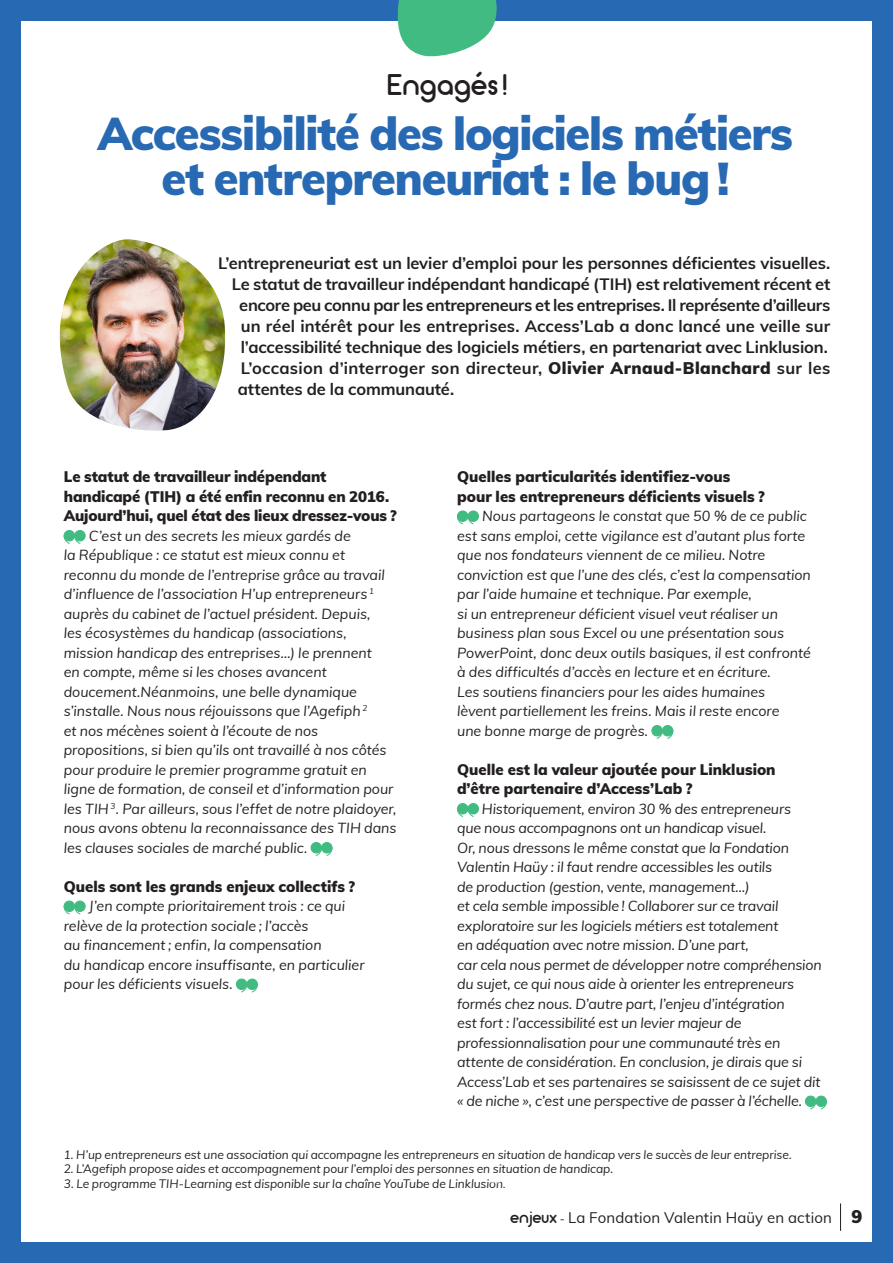
<style>
.page{position:relative;width:893px;height:1263px;background:#2869b3}
.page>*{position:absolute;margin:0;border:0;box-sizing:border-box;transform-origin:0 0}
.Titre_bleu_30_pts{font:900 45px/45px "Muli";letter-spacing:-.025em;color:#2869b3;text-align:center}
.t1{font:30px "Arciform";letter-spacing:.015em;color:#231f20}
.Chapo_centré_11pts{font:700 16.5px/21px "Muli";letter-spacing:-.005em;color:#231f20;text-align:right}
.Chapo_centré_11pts-2{font:700 16.5px/21px "Muli";letter-spacing:.015em;color:#231f20}
.Texte_exergue_9_5pts{font:900 15px/19.5px "Muli";color:#231f20}
.t2{font:15px "Muli";letter-spacing:.005em;color:#231f20}
.Texte_exergue_9_5pts-2{font:italic 14.25px/19.5px "Muli";letter-spacing:-.005em;color:#231f20}
.Biographie_témoignage_9pts{font:italic 12px "Muli";letter-spacing:-.005em;color:#231f20}
.s1{font-weight:900}
.s2{font-family:"Arciform";font-size:16.5px}
.s3{font-size:12px}
.s4{font-weight:900;font-size:18px}
</style>
<div class="page">
<div style="left:21px;top:21px;width:851px;height:1221px;background:#fff"></div>
<svg style="left:840px;top:1203px;width:1px;height:28px"></svg>
<div style="left:64px;top:530px;width:11px;height:11px;background:#42bb82;border-radius:50%"></div>
<div style="left:64px;top:530px;width:11px;height:11px;border:1px solid #42bb82;border-radius:50%"></div>
<div style="left:75px;top:530px;width:10px;height:11px;background:#42bb82;border-radius:50%"></div>
<div style="left:74px;top:530px;width:12px;height:11px;border:1px solid #42bb82;border-radius:50%"></div>
<svg style="left:63px;top:535px;width:18px;height:9px"></svg>
<div style="left:322px;top:842px;width:10px;height:11px;background:#42bb82;border-radius:50%"></div>
<div style="left:321px;top:842px;width:11px;height:11px;border:1px solid #42bb82;border-radius:50%"></div>
<div style="left:311px;top:842px;width:10px;height:11px;background:#42bb82;border-radius:50%"></div>
<div style="left:311px;top:842px;width:11px;height:11px;border:1px solid #42bb82;border-radius:50%"></div>
<svg style="left:315px;top:847px;width:18px;height:9px"></svg>
<div style="left:64px;top:901px;width:11px;height:10px;background:#42bb82;border-radius:50%"></div>
<div style="left:64px;top:901px;width:11px;height:11px;border:1px solid #42bb82;border-radius:50%"></div>
<div style="left:75px;top:901px;width:10px;height:10px;background:#42bb82;border-radius:50%"></div>
<div style="left:74px;top:901px;width:12px;height:11px;border:1px solid #42bb82;border-radius:50%"></div>
<svg style="left:63px;top:905px;width:18px;height:10px"></svg>
<div style="left:247px;top:979px;width:10px;height:10px;background:#42bb82;border-radius:50%"></div>
<div style="left:247px;top:979px;width:11px;height:11px;border:1px solid #42bb82;border-radius:50%"></div>
<div style="left:236px;top:979px;width:11px;height:10px;background:#42bb82;border-radius:50%"></div>
<div style="left:236px;top:979px;width:11px;height:11px;border:1px solid #42bb82;border-radius:50%"></div>
<svg style="left:241px;top:983px;width:17px;height:10px"></svg>
<div style="left:457px;top:511px;width:11px;height:10px;background:#42bb82;border-radius:50%"></div>
<div style="left:457px;top:511px;width:11px;height:11px;border:1px solid #42bb82;border-radius:50%"></div>
<div style="left:468px;top:511px;width:10px;height:10px;background:#42bb82;border-radius:50%"></div>
<div style="left:468px;top:511px;width:11px;height:11px;border:1px solid #42bb82;border-radius:50%"></div>
<svg style="left:457px;top:515px;width:17px;height:10px"></svg>
<div style="left:662px;top:725px;width:11px;height:11px;background:#42bb82;border-radius:50%"></div>
<div style="left:662px;top:725px;width:11px;height:11px;border:1px solid #42bb82;border-radius:50%"></div>
<div style="left:652px;top:725px;width:10px;height:11px;background:#42bb82;border-radius:50%"></div>
<div style="left:651px;top:725px;width:12px;height:11px;border:1px solid #42bb82;border-radius:50%"></div>
<svg style="left:656px;top:730px;width:18px;height:9px"></svg>
<div style="left:457px;top:803px;width:11px;height:11px;background:#42bb82;border-radius:50%"></div>
<div style="left:457px;top:803px;width:11px;height:11px;border:1px solid #42bb82;border-radius:50%"></div>
<div style="left:468px;top:803px;width:10px;height:11px;background:#42bb82;border-radius:50%"></div>
<div style="left:468px;top:803px;width:11px;height:11px;border:1px solid #42bb82;border-radius:50%"></div>
<svg style="left:457px;top:808px;width:17px;height:9px"></svg>
<div style="left:816px;top:1096px;width:10px;height:10px;background:#42bb82;border-radius:50%"></div>
<div style="left:816px;top:1096px;width:11px;height:11px;border:1px solid #42bb82;border-radius:50%"></div>
<div style="left:805px;top:1096px;width:11px;height:10px;background:#42bb82;border-radius:50%"></div>
<div style="left:805px;top:1096px;width:11px;height:11px;border:1px solid #42bb82;border-radius:50%"></div>
<svg style="left:810px;top:1100px;width:17px;height:10px"></svg>
<img style="left:59px;top:239px;width:167px;height:192px">
<svg style="left:397px;top:0;width:100px;height:57px"></svg>
<p class="t1" style="left:387px;top:65px;width:122px">Engagés!</p>
<p class="Titre_bleu_30_pts" style="left:98px;top:109px;width:697px">Accessibilité des logiciels métiers et entrepreneuriat : le bug !</p>
<p class="Chapo_centré_11pts" style="left:218px;top:252px;width:614px">L’entrepreneuriat est un levier d’emploi pour les personnes déficientes visuelles.<br>Le statut de travailleur indépendant handicapé (TIH) est relativement récent et encore peu connu par les entrepreneurs et les entreprises. Il représente d’ailleurs un réel intérêt pour les entreprises. Access’Lab a donc lancé une veille sur l’accessibilité technique des logiciels métiers, en partenariat avec Linklusion.</p>
<p class="Chapo_centré_11pts-2" style="left:238px;top:357px;width:594px">L’occasion d’interroger son directeur, <span class="s1">Olivier Arnaud-Blanchard</span> sur les attentes de la communauté.</p>
<p class="Texte_exergue_9_5pts" style="left:64px;top:466px;width:335px">Le statut de travailleur indépendant handicapé (TIH) a été enfin reconnu en 2016.<br>Aujourd’hui, quel état des lieux dressez-vous ?</p>
<p class="Texte_exergue_9_5pts-2" style="left:64px;top:525px;width:334px;text-indent:25px">C’est un des secrets les mieux gardés de<br>la République : ce statut est mieux connu et reconnu du monde de l’entreprise grâce au travail d’influence de l’association H’up entrepreneurs <sup>1 </sup>auprès du cabinet de l’actuel président. Depuis,<br>les écosystèmes du handicap (associations, mission handicap des entreprises…) le prennent<br>en compte, même si les choses avancent doucement.Néanmoins, une belle dynamique s’installe. Nous nous réjouissons que l’Agefiph <sup>2<br></sup>et nos mécènes soient à l’écoute de nos propositions, si bien qu’ils ont travaillé à nos côtés pour produire le premier programme gratuit en ligne de formation, de conseil et d’information pour les TIH <sup>3</sup>. Par ailleurs, sous l’effet de notre plaidoyer, nous avons obtenu la reconnaissance des TIH dans les clauses sociales de marché public.</p>
<p class="Texte_exergue_9_5pts" style="left:64px;top:876px;width:293px">Quels sont les grands enjeux collectifs ?</p>
<p class="Texte_exergue_9_5pts-2" style="left:64px;top:896px;width:302px;text-indent:25px">J’en compte prioritairement trois : ce qui relève de la protection sociale ; l’accès<br>au financement ; enfin, la compensation<br>du handicap encore insuffisante, en particulier pour les déficients visuels.</p>
<p class="Texte_exergue_9_5pts" style="left:457px;top:466px;width:309px">Quelles particularités identifiez-vous pour les entrepreneurs déficients visuels ?</p>
<p class="Texte_exergue_9_5pts-2" style="left:457px;top:506px;width:355px;text-indent:25px">Nous partageons le constat que 50 % de ce public est sans emploi, cette vigilance est d’autant plus forte que nos fondateurs viennent de ce milieu. Notre conviction est que l’une des clés, c’est la compensation par l’aide humaine et technique. Par exemple,<br>si un entrepreneur déficient visuel veut réaliser un business plan sous Excel ou une présentation sous PowerPoint, donc deux outils basiques, il est confronté à des difficultés d’accès en lecture et en écriture.<br>Les soutiens financiers pour les aides humaines<br>lèvent partiellement les freins. Mais il reste encore<br>une bonne marge de progrès.</p>
<p class="Texte_exergue_9_5pts" style="left:457px;top:759px;width:320px">Quelle est la valeur ajoutée pour Linklusion d’être partenaire d’Access’Lab ?</p>
<p class="Texte_exergue_9_5pts-2" style="left:457px;top:798px;width:366px;text-indent:25px">Historiquement, environ 30 % des entrepreneurs<br>que nous accompagnons ont un handicap visuel.<br>Or, nous dressons le même constat que la Fondation Valentin Haüy : il faut rendre accessibles les outils<br>de production (gestion, vente, management…)<br>et cela semble impossible ! Collaborer sur ce travail exploratoire sur les logiciels métiers est totalement<br>en adéquation avec notre mission. D’une part,<br>car cela nous permet de développer notre compréhension du sujet, ce qui nous aide à orienter les entrepreneurs formés chez nous. D’autre part, l’enjeu d’intégration<br>est fort : l’accessibilité est un levier majeur de professionnalisation pour une communauté très en attente de considération. En conclusion, je dirais que si Access’Lab et ses partenaires se saisissent de ce sujet dit « de niche », c’est une perspective de passer à l’échelle.</p>
<p class="Biographie_témoignage_9pts" style="left:64px;top:1146px;width:729px">1. H’up entrepreneurs est une association qui accompagne les entrepreneurs en situation de handicap vers le succès de leur entreprise.</p>
<p class="Biographie_témoignage_9pts" style="left:64px;top:1160px;width:551px">2. L’Agefiph propose aides et accompagnement pour l’emploi des personnes en situation de handicap.</p>
<p class="Biographie_témoignage_9pts" style="left:64px;top:1175px;width:444px">3. Le programme TIH-Learning est disponible sur la chaîne YouTube de Linklusion.</p>
<p class="t2" style="left:510px;top:1207px;width:353px"><span class="s2">enjeux</span> <span class="s3">-</span> La Fondation Valentin Haüy en action <span class="s4">9</span></p>
</div>
